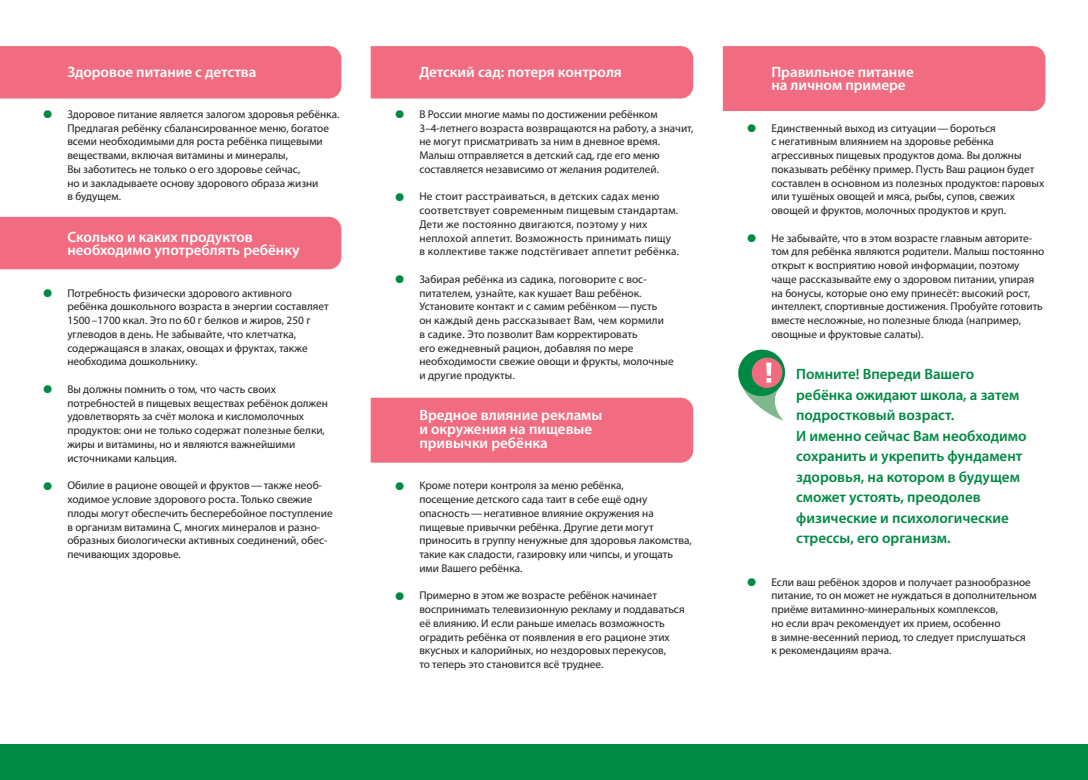
<style>
.page{position:relative;width:1088px;height:780px;background:#fff}
.page>*{position:absolute;margin:0;border:0;box-sizing:border-box;transform-origin:0 0}
.t1{font:37.5px "Myriad Pro";color:#008942}
.t2{font:600 15px/20.5px "Myriad Pro";color:#008942}
.t3{font:600 15px/13.8px "Myriad Pro";color:#fff}
.t4{font:11.25px/13.8px "Myriad Pro";color:#231f20}
.t5{font:11.25px/13.8px "Myriad Pro";letter-spacing:.02em;color:#231f20}
</style>
<div class="page">
<div style="left:371px;top:397px;width:322px;height:65px;background:#f16c80"></div>
<div style="left:371px;top:46px;width:322px;height:52px;background:#f16c80"></div>
<div style="left:723px;top:46px;width:322px;height:65px;background:#f16c80"></div>
<div style="left:0;top:46px;width:341px;height:52px;background:#f16c80"></div>
<div style="left:0;top:217px;width:341px;height:52px;background:#f16c80"></div>
<div style="left:0;top:744px;width:1088px;height:36px;background:#008942"></div>
<svg style="left:738px;top:349px;width:48px;height:72px"></svg>
<h2 class="t3" style="left:67px;top:66px;width:191px">Здоровое питание с детства</h2>
<h1 class="t1" style="left:43px;top:97px;width:12px">•</h1>
<p class="t4" style="left:67px;top:108px;width:274px">Здоровое питание является залогом здоровья ребёнка.<br>Предлагая ребёнку сбалан си рованное меню, богатое всеми необходимыми для роста ребёнка пищевыми веществами, включая витамины и минералы,<br>Вы заботитесь не только о его здоровье сейчас,<br>но и закладываете основу здорового образа жизни<br>в будущем.</p>
<h2 class="t3" style="left:67px;top:231px;width:234px">Сколько и каких продуктов необходимо употреблять ребёнку</h2>
<h1 class="t1" style="left:43px;top:276px;width:12px">•</h1>
<p class="t4" style="left:67px;top:287px;width:263px">Потребность физически здорового активного ребёнка дошкольного возраста в энергии составляет 1500 –1700 ккал. Это по 60 г белков и жиров, 250 г углеводов в день. Не забывайте, что клетчатка, содержащаяся в злаках, овощах и фруктах, также необходима дошкольнику.</p>
<h1 class="t1" style="left:43px;top:372px;width:12px">•</h1>
<p class="t4" style="left:67px;top:383px;width:262px">Вы должны помнить о том, что часть своих потребностей в пищевых веществах ребёнок должен удовлетворять за счёт молока и кисломолочных продуктов: они не только содержат полезные белки, жиры и витамины, но и являются важнейшими источниками кальция.</p>
<h1 class="t1" style="left:43px;top:468px;width:12px">•</h1>
<p class="t4" style="left:67px;top:479px;width:267px">Обилие в рационе овощей и фруктов — также необ&shy;ходимое условие здорового роста. Только свежие плоды могут обеспечить бесперебойное поступление в организм витамина C, многих минералов и разно&shy;образных биологически активных соединений, обес&shy;печивающих здоровье.</p>
<h2 class="t3" style="left:419px;top:66px;width:204px">Детский сад: потеря контроля</h2>
<h1 class="t1" style="left:394px;top:97px;width:12px">•</h1>
<p class="t4" style="left:419px;top:108px;width:275px">В России многие мамы по достижении ребёнком 3–4-летнего возраста возвращаются на работу, а значит, не могут присматривать за ним в дневное время.<br>Малыш отправляется в детский сад, где его меню составляется независимо от желания родителей.</p>
<h1 class="t1" style="left:394px;top:180px;width:12px">•</h1>
<p class="t5" style="left:419px;top:190px;width:261px">Не стоит расстраиваться, в детских садах меню соответствует современным пищевым стандартам.<br>Дети же постоянно двигаются, поэтому у них неплохой аппетит. Возможность принимать пищу в коллективе также подстёгивает аппетит ребёнка.</p>
<h1 class="t1" style="left:394px;top:262px;width:12px">•</h1>
<p class="t4" style="left:419px;top:273px;width:256px">Забирая ребёнка из садика, поговорите с вос&shy;питателем, узнайте, как кушает Ваш ребёнок.<br>Установите контакт и с самим ребёнком — пусть<br>он каждый день рассказывает Вам, чем кормили<br>в садике. Это позволит Вам корректировать<br>его ежедневный рацион, добавляя по мере необходимости свежие овощи и фрукты, молочные и другие продукты.</p>
<h2 class="t3" style="left:419px;top:410px;width:185px">Вредное влияние рекламы и окружения на пищевые привычки ребёнка</h2>
<h1 class="t1" style="left:394px;top:468px;width:12px">•</h1>
<p class="t4" style="left:419px;top:479px;width:274px">Кроме потери контроля за меню ребёнка,<br>посещение детского сада таит в себе ещё одну опасность — негативное влияние окружения на пищевые привычки ребёнка. Другие дети могут приносить в группу ненужные для здоровья лакомства, такие как сладости, газировку или чипсы, и угощать ими Вашего ребёнка.</p>
<h1 class="t1" style="left:394px;top:578px;width:12px">•</h1>
<p class="t4" style="left:419px;top:589px;width:267px">Примерно в этом же возрасте ребёнок начинает воспринимать телевизионную рекламу и поддаваться её влиянию. И если раньше имелась возможность оградить ребёнка от появления в его рационе этих вкусных и калорийных, но нездоровых перекусов,<br>то теперь это становится всё труднее.</p>
<h2 class="t3" style="left:771px;top:66px;width:144px">Правильное питание на личном примере</h2>
<h1 class="t1" style="left:746px;top:111px;width:12px">•</h1>
<p class="t4" style="left:771px;top:122px;width:274px">Единственный выход из ситуации — бороться<br>с негативным влиянием на здоровье ребёнка агрессивных пищевых продуктов дома. Вы должны показывать ребёнку пример. Пусть Ваш рацион будет составлен в основном из полезных продуктов: паровых или тушёных овощей и мяса, рыбы, супов, свежих овощей и фруктов, молочных продуктов и круп.</p>
<h1 class="t1" style="left:746px;top:221px;width:12px">•</h1>
<p class="t4" style="left:771px;top:232px;width:274px">Не забывайте, что в этом возрасте главным авторите&shy;том для ребёнка являются родители. Малыш постоянно открыт к восприятию новой информации, поэтому чаще рассказывайте ему о здоровом питании, упирая на бонусы, которые оно ему принесёт: высокий рост, интеллект, спортивные достижения. Пробуйте готовить вместе несложные, но полезные блюда (например, овощные и фруктовые салаты).</p>
<p class="t2" style="left:796px;top:365px;width:232px">Помните! Впереди Вашего ребёнка ожидают школа, а затем подростковый возраст.<br>И именно сейчас Вам необходимо сохранить и укрепить фундамент здоровья, на котором в будущем сможет устоять, преодолев физические и психологические стрессы, его организм.</p>
<h1 class="t1" style="left:746px;top:565px;width:12px">•</h1>
<p class="t4" style="left:771px;top:575px;width:267px">Если ваш ребёнок здоров и получает разнообразное питание, то он может не нуждаться в дополнительном приёме витаминно-минеральных комплексов,<br>но если врач рекомендует их прием, особенно<br>в зимне-весенний период, то следует прислушаться<br>к рекомендациям врача.</p>
</div>
